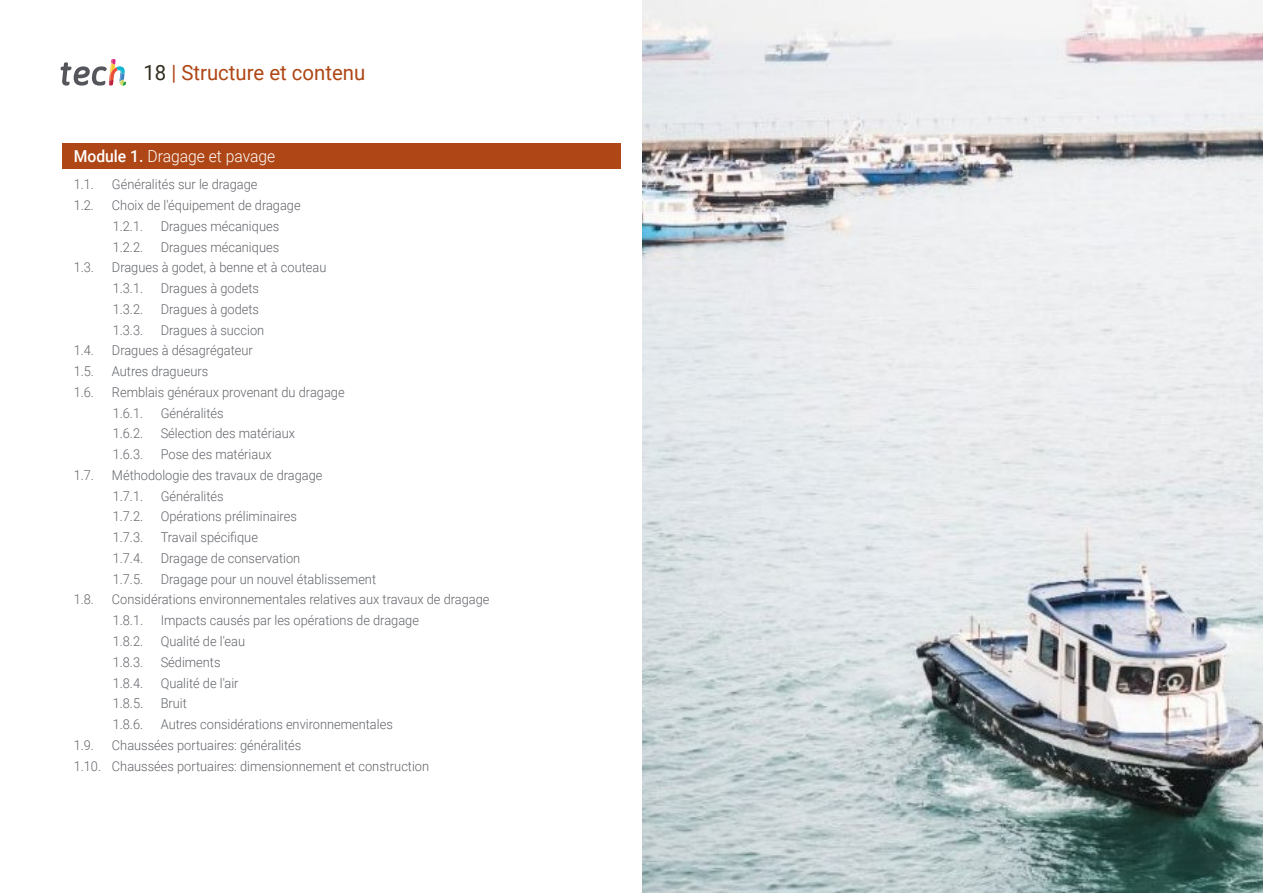
<style>
.page{position:relative;width:1263px;height:893px;background:#fff}
.page>*{position:absolute;margin:0;border:0;box-sizing:border-box;transform-origin:0 0}
.Sección___Pag{font:21px "Roboto";color:#ae4615}
.Nombre_módulo{font:300 16.5px "Roboto";color:#fff;scale:.95 1}
.Temario_nivel_2{font:300 13.5px "Roboto";color:#61646a;scale:.95 1}
.Temario1{font:300 13.5px "Roboto";color:#61646a;scale:.95 1}
.s1{color:#312e20}
.s2{font-weight:500}
</style>
<div class="page">
<div style="left:63px;top:144px;width:558px;height:25px;background:#ae4615"></div>
<svg style="left:61px;top:59px;width:65px;height:27px"></svg>
<img style="left:642px;top:0;width:621px;height:893px">
<p class="Sección___Pag" style="left:144px;top:57px;width:223px"><span class="s1">18</span> | Structure et contenu</p>
<p class="Nombre_módulo" style="left:74px;top:145px;width:214px"><span class="s2">Module 1.</span> Dragage et pavage</p>
<p class="Temario1" style="left:74px;top:175px;width:23px">1.1.</p>
<p class="Temario1" style="left:112px;top:175px;width:155px">Généralités sur le dragage</p>
<p class="Temario1" style="left:74px;top:196px;width:23px">1.2.</p>
<p class="Temario1" style="left:112px;top:196px;width:200px">Choix de l'équipement de dragage</p>
<p class="Temario_nivel_2" style="left:113px;top:217px;width:34px">1.2.1.</p>
<p class="Temario_nivel_2" style="left:161px;top:217px;width:126px">Dragues mécaniques</p>
<p class="Temario_nivel_2" style="left:113px;top:237px;width:34px">1.2.2.</p>
<p class="Temario_nivel_2" style="left:161px;top:237px;width:126px">Dragues mécaniques</p>
<p class="Temario1" style="left:74px;top:258px;width:23px">1.3.</p>
<p class="Temario1" style="left:112px;top:258px;width:227px">Dragues à godet, à benne et à couteau</p>
<p class="Temario_nivel_2" style="left:113px;top:279px;width:34px">1.3.1.</p>
<p class="Temario_nivel_2" style="left:161px;top:279px;width:105px">Dragues à godets</p>
<p class="Temario_nivel_2" style="left:113px;top:300px;width:34px">1.3.2.</p>
<p class="Temario_nivel_2" style="left:161px;top:300px;width:105px">Dragues à godets</p>
<p class="Temario_nivel_2" style="left:113px;top:320px;width:34px">1.3.3.</p>
<p class="Temario_nivel_2" style="left:161px;top:320px;width:111px">Dragues à succion</p>
<p class="Temario1" style="left:74px;top:341px;width:23px">1.4.</p>
<p class="Temario1" style="left:112px;top:341px;width:150px">Dragues à désagrégateur</p>
<p class="Temario1" style="left:74px;top:362px;width:23px">1.5.</p>
<p class="Temario1" style="left:112px;top:362px;width:103px">Autres dragueurs</p>
<p class="Temario1" style="left:74px;top:383px;width:23px">1.6.</p>
<p class="Temario1" style="left:112px;top:383px;width:246px">Remblais généraux provenant du dragage</p>
<p class="Temario_nivel_2" style="left:113px;top:403px;width:34px">1.6.1.</p>
<p class="Temario_nivel_2" style="left:161px;top:403px;width:68px">Généralités</p>
<p class="Temario_nivel_2" style="left:113px;top:424px;width:34px">1.6.2.</p>
<p class="Temario_nivel_2" style="left:161px;top:424px;width:143px">Sélection des matériaux</p>
<p class="Temario_nivel_2" style="left:113px;top:445px;width:34px">1.6.3.</p>
<p class="Temario_nivel_2" style="left:161px;top:445px;width:118px">Pose des matériaux</p>
<p class="Temario1" style="left:74px;top:466px;width:23px">1.7.</p>
<p class="Temario1" style="left:112px;top:466px;width:223px">Méthodologie des travaux de dragage</p>
<p class="Temario_nivel_2" style="left:113px;top:486px;width:34px">1.7.1.</p>
<p class="Temario_nivel_2" style="left:161px;top:486px;width:68px">Généralités</p>
<p class="Temario_nivel_2" style="left:113px;top:507px;width:34px">1.7.2.</p>
<p class="Temario_nivel_2" style="left:161px;top:507px;width:145px">Opérations préliminaires</p>
<p class="Temario_nivel_2" style="left:113px;top:528px;width:34px">1.7.3.</p>
<p class="Temario_nivel_2" style="left:161px;top:528px;width:104px">Travail spécifique</p>
<p class="Temario_nivel_2" style="left:113px;top:549px;width:34px">1.7.4.</p>
<p class="Temario_nivel_2" style="left:161px;top:549px;width:148px">Dragage de conservation</p>
<p class="Temario_nivel_2" style="left:113px;top:569px;width:34px">1.7.5.</p>
<p class="Temario_nivel_2" style="left:161px;top:569px;width:228px">Dragage pour un nouvel établissement</p>
<p class="Temario1" style="left:74px;top:590px;width:23px">1.8.</p>
<p class="Temario1" style="left:112px;top:590px;width:399px">Considérations environnementales relatives aux travaux de dragage</p>
<p class="Temario_nivel_2" style="left:113px;top:611px;width:34px">1.8.1.</p>
<p class="Temario_nivel_2" style="left:161px;top:611px;width:273px">Impacts causés par les opérations de dragage</p>
<p class="Temario_nivel_2" style="left:113px;top:632px;width:34px">1.8.2.</p>
<p class="Temario_nivel_2" style="left:161px;top:632px;width:90px">Qualité de l'eau</p>
<p class="Temario_nivel_2" style="left:113px;top:652px;width:34px">1.8.3.</p>
<p class="Temario_nivel_2" style="left:161px;top:652px;width:65px">Sédiments</p>
<p class="Temario_nivel_2" style="left:113px;top:673px;width:34px">1.8.4.</p>
<p class="Temario_nivel_2" style="left:161px;top:673px;width:83px">Qualité de l'air</p>
<p class="Temario_nivel_2" style="left:113px;top:694px;width:34px">1.8.5.</p>
<p class="Temario_nivel_2" style="left:161px;top:694px;width:29px">Bruit</p>
<p class="Temario_nivel_2" style="left:113px;top:715px;width:34px">1.8.6.</p>
<p class="Temario_nivel_2" style="left:161px;top:715px;width:246px">Autres considérations environnementales</p>
<p class="Temario1" style="left:74px;top:735px;width:23px">1.9.</p>
<p class="Temario1" style="left:112px;top:735px;width:201px">Chaussées portuaires: généralités</p>
<p class="Temario1" style="left:74px;top:756px;width:376px">1.10. Chaussées portuaires: dimensionnement et construction</p>
</div>
